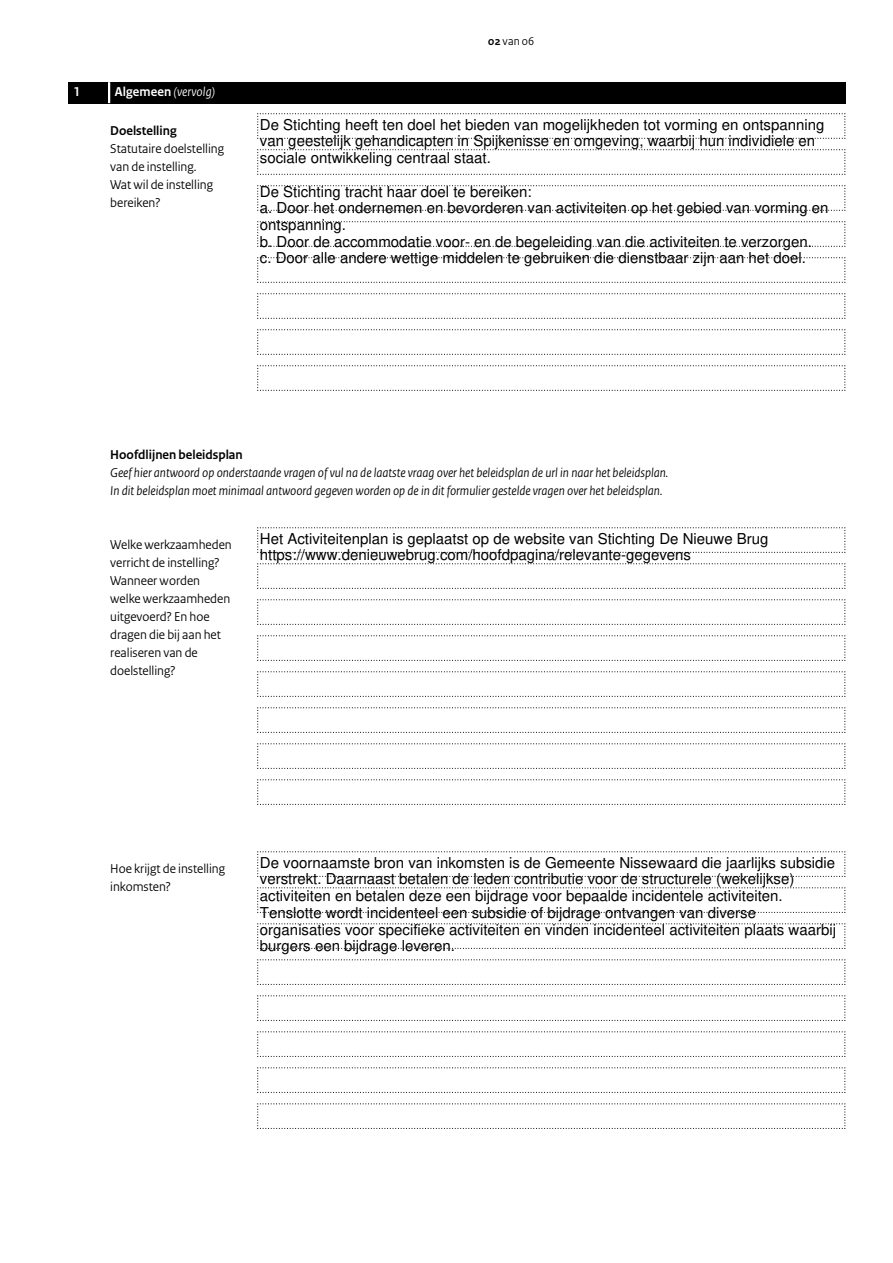
<style>
.page{position:relative;width:893px;height:1263px;background:#fff}
.page>*{position:absolute;margin:0;border:0;box-sizing:border-box;transform-origin:0 0}
.t1{font:15px/16.8px "Helvetica";color:#000}
.t2{font:13.5px/18px "Rijksoverheid Sans Heading";color:#000}
.t3{font:italic 13.5px/18px "Rijksoverheid Sans Heading";color:#000}
.t4{font:700 13.5px "Rijksoverheid Sans Heading";color:#000}
.t5{font:italic 13.5px "Rijksoverheid Sans Heading";letter-spacing:.01em;color:#fff}
.t6{font:700 13.5px "Rijksoverheid Sans Heading";color:#fff}
.t7{font:12px "Rijksoverheid Sans Heading";color:#000}
.s1{font-weight:700;font-style:normal}
.s2{font-weight:700}
</style>
<div class="page">
<svg style="left:257px;top:113px;width:589px;height:26px"></svg>
<svg style="left:257px;top:149px;width:589px;height:26px"></svg>
<svg style="left:257px;top:185px;width:589px;height:26px"></svg>
<svg style="left:257px;top:221px;width:589px;height:26px"></svg>
<svg style="left:257px;top:257px;width:589px;height:26px"></svg>
<svg style="left:257px;top:293px;width:589px;height:26px"></svg>
<svg style="left:257px;top:329px;width:589px;height:26px"></svg>
<svg style="left:257px;top:365px;width:589px;height:26px"></svg>
<svg style="left:257px;top:527px;width:589px;height:26px"></svg>
<svg style="left:257px;top:563px;width:589px;height:26px"></svg>
<svg style="left:257px;top:599px;width:589px;height:26px"></svg>
<svg style="left:257px;top:635px;width:589px;height:26px"></svg>
<svg style="left:257px;top:671px;width:589px;height:26px"></svg>
<svg style="left:257px;top:707px;width:589px;height:26px"></svg>
<svg style="left:257px;top:743px;width:589px;height:26px"></svg>
<svg style="left:257px;top:779px;width:589px;height:26px"></svg>
<svg style="left:257px;top:851px;width:589px;height:26px"></svg>
<svg style="left:257px;top:887px;width:589px;height:26px"></svg>
<svg style="left:257px;top:923px;width:589px;height:26px"></svg>
<svg style="left:257px;top:959px;width:589px;height:26px"></svg>
<svg style="left:257px;top:995px;width:589px;height:26px"></svg>
<svg style="left:257px;top:1031px;width:589px;height:26px"></svg>
<svg style="left:257px;top:1067px;width:589px;height:26px"></svg>
<svg style="left:257px;top:1103px;width:589px;height:26px"></svg>
<div style="left:68px;top:82px;width:777px;height:21px;background:#000"></div>
<hr style="left:108px;top:82px;width:2px;height:21px;background:#fff">
<p class="t6" style="left:74px;top:87px;width:8px">1</p>
<p class="t5" style="left:115px;top:87px;width:102px"><span class="s1">Algemeen</span> (vervolg)</p>
<p class="t4" style="left:110px;top:126px;width:68px">Doelstelling</p>
<p class="t2" style="left:110px;top:141px;width:115px">Statutaire doelstelling van de instelling.<br>Wat wil de instelling bereiken?</p>
<p class="t7" style="left:488px;top:37px;width:48px"><span class="s2">02</span> van 06</p>
<p class="t1" style="left:260px;top:117px;width:566px">De Stichting heeft ten doel het bieden van mogelijkheden tot vorming en ontspanning van geestelijk gehandicapten in Spijkenisse en omgeving, waarbij hun individiele en sociale ontwikkeling centraal staat.</p>
<p class="t1" style="left:260px;top:184px;width:570px">De Stichting tracht haar doel te bereiken:<br>a. Door het ondernemen en bevorderen van activiteiten op het gebied van vorming en ontspanning.<br>b. Door de accommodatie voor- en de begeleiding van die activiteiten te verzorgen.<br>c. Door alle andere wettige middelen te gebruiken die dienstbaar zijn aan het doel.</p>
<p class="t4" style="left:110px;top:450px;width:134px">Hoofdlijnen beleidsplan</p>
<p class="t3" style="left:110px;top:465px;width:559px">Geef hier antwoord op onderstaande vragen of vul na de laatste vraag over het beleidsplan de url in naar het beleidsplan.<br>In dit beleidsplan moet minimaal antwoord gegeven worden op de in dit formulier gestelde vragen over het beleidsplan.</p>
<p class="t2" style="left:110px;top:537px;width:123px">Welke werkzaamheden verricht de instelling?<br>Wanneer worden welke werkzaamheden uitgevoerd? En hoe dragen die bij aan het realiseren van de doelstelling?</p>
<p class="t1" style="left:260px;top:531px;width:510px">Het Activiteitenplan is geplaatst op de website van Stichting De Nieuwe Brug https://www.denieuwebrug.com/hoofdpagina/relevante-gegevens</p>
<p class="t2" style="left:110px;top:861px;width:116px">Hoe krijgt de instelling inkomsten?</p>
<p class="t1" style="left:260px;top:855px;width:578px">De voornaamste bron van inkomsten is de Gemeente Nissewaard die jaarlijks subsidie verstrekt. Daarnaast betalen de leden contributie voor de structurele (wekelijkse) activiteiten en betalen deze een bijdrage voor bepaalde incidentele activiteiten.<br>Tenslotte wordt incidenteel een subsidie of bijdrage ontvangen van diverse organisaties voor specifieke activiteiten en vinden incidenteel activiteiten plaats waarbij burgers een bijdrage leveren.</p>
</div>
